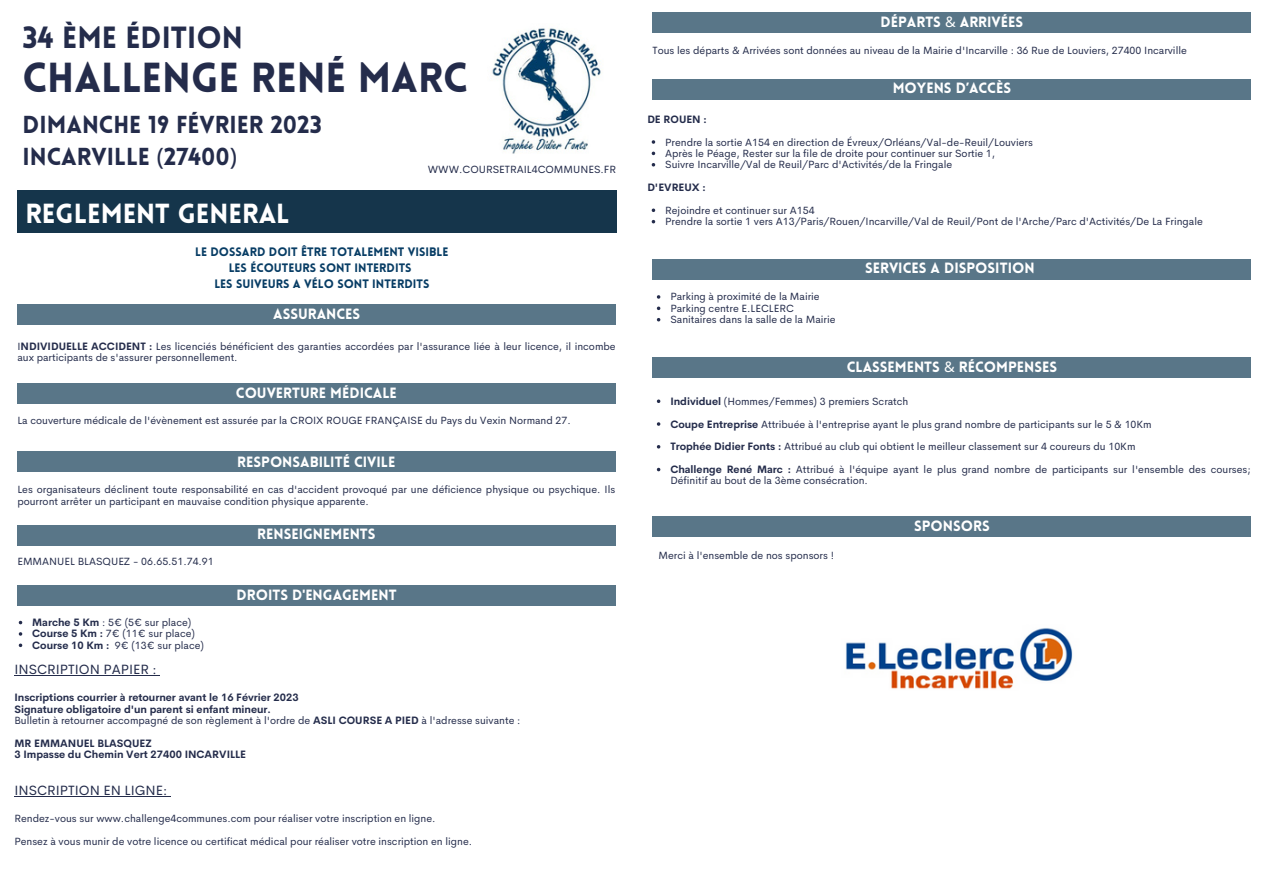
<style>
.page{position:relative;width:1263px;height:894px;background:#fff}
.page>*{position:absolute;margin:0;border:0;box-sizing:border-box;transform-origin:0 0}
.t1{font:900 40.95px "Lovelo";color:#242c4b}
.t2{font:900 30px "Lovelo";color:#242c4b}
.t3{font:900 27px "Lovelo";color:#fff}
.t4{font:900 24px/32.5px "Lovelo";color:#242c4b}
.t5{font:900 14.55px "Lovelo";color:#fff}
.t6{font:13.5px "Cerebri Sans";color:#242c4b}
.t7{font:900 12px/16px "Lovelo";color:#083d65;text-align:center}
.t8{font:10.5px/11.4px "Cerebri Sans";color:#242c4b}
.t9{font:700 10.5px/11.4px "Cerebri Sans";color:#242c4b}
.s1{font-family:"Noto Sans";font-weight:400}
.s2{font-weight:700}
.s3{font-weight:400}
</style>
<div class="page">
<div style="left:17px;top:191px;width:599px;height:42px;background:#15354b"></div>
<div style="left:17px;top:304px;width:599px;height:21px;background:#597688"></div>
<div style="left:17px;top:383px;width:599px;height:21px;background:#597688"></div>
<div style="left:652px;top:12px;width:599px;height:21px;background:#597688"></div>
<div style="left:17px;top:451px;width:599px;height:20px;background:#597688"></div>
<div style="left:652px;top:79px;width:599px;height:21px;background:#597688"></div>
<div style="left:652px;top:258px;width:599px;height:21px;background:#597688"></div>
<div style="left:652px;top:357px;width:599px;height:21px;background:#597688"></div>
<div style="left:652px;top:516px;width:599px;height:21px;background:#597688"></div>
<div style="left:17px;top:585px;width:598px;height:20px;background:#597688"></div>
<svg style="left:19px;top:643px;width:3px;height:4px"></svg>
<hr style="left:14px;top:675px;width:143px;height:1px;background:#242c4b">
<hr style="left:14px;top:795px;width:153px;height:1px;background:#242c4b">
<img style="left:492px;top:28px;width:109px;height:126px">
<div style="left:17px;top:524px;width:599px;height:21px;background:#597688"></div>
<img style="left:846px;top:628px;width:227px;height:61px">
<svg style="left:657px;top:399px;width:3px;height:4px"></svg>
<svg style="left:657px;top:306px;width:3px;height:4px"></svg>
<svg style="left:652px;top:140px;width:3px;height:4px"></svg>
<svg style="left:652px;top:208px;width:3px;height:4px"></svg>
<h2 class="t2" style="left:23px;top:26px;width:222px">34 ÈME ÉDITION</h2>
<h1 class="t1" style="left:23px;top:61px;width:447px">CHALLENGE RENÉ MARC</h1>
<h3 class="t4" style="left:23px;top:110px;width:301px">DIMANCHE 19 FÉVRIER 2023<br>INCARVILLE <span class="s1">(</span>27400<span class="s1">)</span></h3>
<p class="t8" style="left:428px;top:163px;width:190px">WWW.COURSETRAIL4COMMUNES.FR</p>
<h3 class="t3" style="left:25px;top:203px;width:266px">REGLEMENT GENERAL</h3>
<p class="t7" style="left:195px;top:244px;width:255px">LE DOSSARD DOIT ÊTRE TOTALEMENT VISIBLE<br>LES ÉCOUTEURS SONT INTERDITS<br>LES SUIVEURS A VÉLO SONT INTERDITS</p>
<h3 class="t5" style="left:273px;top:308px;width:89px">ASSURANCES</h3>
<p class="t8" style="left:17px;top:340px;width:600px">I<span class="s2">NDIVIDUELLE ACCIDENT :</span> Les licenciés bénéficient des garanties accordées par l'assurance liée à leur licence, il incombe aux participants de s'assurer personnellement.</p>
<h3 class="t5" style="left:236px;top:386px;width:162px">COUVERTURE MÉDICALE</h3>
<p class="t8" style="left:17px;top:414px;width:555px">La couverture médicale de l'évènement est assurée par la CROIX ROUGE FRANÇAISE du Pays du Vexin Normand 27.</p>
<h3 class="t5" style="left:237px;top:455px;width:160px">RESPONSABILITÉ CIVILE</h3>
<p class="t8" style="left:17px;top:484px;width:599px">Les organisateurs déclinent toute responsabilité en cas d'accident provoqué par une déficience physique ou psychique. Ils pourront arrêter un participant en mauvaise condition physique apparente.</p>
<p class="t8" style="left:17px;top:555px;width:198px">EMMANUEL BLASQUEZ - 06.65.51.74.91</p>
<h3 class="t5" style="left:257px;top:528px;width:120px">RENSEIGNEMENTS</h3>
<h3 class="t5" style="left:237px;top:588px;width:162px">DROITS D'ENGAGEMENT</h3>
<p class="t8" style="left:32px;top:616px;width:173px"><span class="s2">Marche 5 Km</span> : 5€ (5€ sur place)<br><span class="s2">Course 5 Km :</span> 7€ (11€ sur place)<br><span class="s2">Course 10 Km :</span> 9€ (13€ sur place)</p>
<p class="t6" style="left:14px;top:660px;width:144px">INSCRIPTION PAPIER :</p>
<p class="t9" style="left:14px;top:691px;width:508px">Inscriptions courrier à retourner avant le 16 Février 2023<br>Signature obligatoire d'un parent si enfant mineur.<br><span class="s3">Bulletin à retourner accompagné de son règlement à l'ordre de</span> ASLI COURSE A PIED <span class="s3">à l'adresse suivante :</span></p>
<p class="t9" style="left:14px;top:737px;width:233px">MR EMMANUEL BLASQUEZ<br>3 Impasse du Chemin Vert 27400 INCARVILLE</p>
<p class="t6" style="left:14px;top:781px;width:154px">INSCRIPTION EN LIGNE:</p>
<p class="t8" style="left:14px;top:806px;width:459px;line-height:22.8px">Rendez-vous sur www.challenge4communes.com pour réaliser votre inscription en ligne.<br>Pensez à vous munir de votre licence ou certificat médical pour réaliser votre inscription en ligne.</p>
<h3 class="t5" style="left:881px;top:16px;width:144px">DÉPARTS <span class="s1">&amp;</span> ARRIVÉES</h3>
<p class="t8" style="left:652px;top:45px;width:536px">Tous les départs &amp; Arrivées sont données au niveau de la Mairie d'Incarville : 36 Rue de Louviers, 27400 Incarville</p>
<p class="t9" style="left:647px;top:113px;width:61px">DE ROUEN :</p>
<h3 class="t5" style="left:893px;top:82px;width:120px">MOYENS D’ACCÈS</h3>
<p class="t8" style="left:665px;top:136px;width:369px">Prendre la sortie A154 en direction de Évreux/Orléans/Val-de-Reuil/Louviers<br>Après le Péage, Rester sur la file de droite pour continuer sur Sortie 1,<br>Suivre Incarville/Val de Reuil/Parc d'Activités/de la Fringale</p>
<p class="t8" style="left:665px;top:204px;width:539px">Rejoindre et continuer sur A154<br>Prendre la sortie 1 vers A13/Paris/Rouen/Incarville/Val de Reuil/Pont de l'Arche/Parc d'Activités/De La Fringale</p>
<p class="t9" style="left:647px;top:181px;width:60px">D'EVREUX :</p>
<p class="t8" style="left:670px;top:291px;width:167px">Parking à proximité de la Mairie<br>Parking centre E.LECLERC<br>Sanitaires dans la salle de la Mairie</p>
<h3 class="t5" style="left:865px;top:262px;width:171px">SERVICES A DISPOSITION</h3>
<h3 class="t5" style="left:847px;top:361px;width:212px">CLASSEMENTS <span class="s1">&amp;</span> RÉCOMPENSES</h3>
<p class="t8" style="left:670px;top:389px;width:582px;line-height:22.8px"><span class="s2">Individuel</span> (Hommes/Femmes) 3 premiers Scratch<br><span class="s2">Coupe Entreprise</span> Attribuée à l'entreprise ayant le plus grand nombre de participants sur le 5 &amp; 10Km<br><span class="s2">Trophée Didier Fonts :</span> Attribué au club qui obtient le meilleur classement sur 4 coureurs du 10Km<br><span class="s2">Challenge René Marc :</span> Attribué à l'équipe ayant le plus grand nombre de participants sur l'ensemble des courses;</p>
<p class="t8" style="left:670px;top:475px;width:199px">Définitif au bout de la 3ème consécration.</p>
<p class="t8" style="left:659px;top:549px;width:177px">Merci à l'ensemble de nos sponsors !</p>
<h3 class="t5" style="left:914px;top:520px;width:77px">SPONSORS</h3>
</div>
